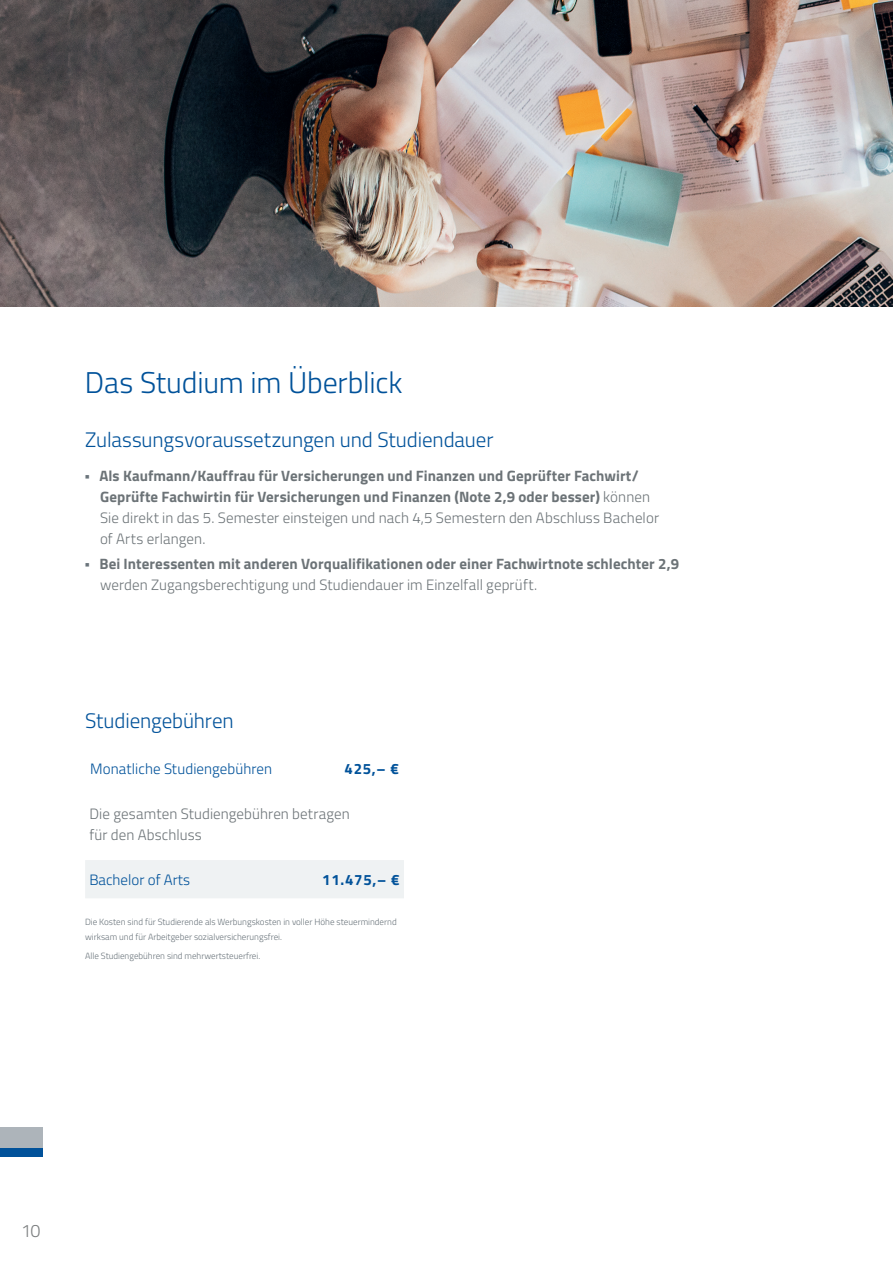
<style>
.page{position:relative;width:893px;height:1263px;background:#fff}
.page>*{position:absolute;margin:0;border:0;box-sizing:border-box;transform-origin:0 0}
.t1{font:300 30px "Titillium Web";letter-spacing:-.01em;color:#01529a}
.t2{font:300 21px "Titillium Web";letter-spacing:-.005em;color:#01529a}
.t3{font:300 18px "Titillium Web";color:#7b7e7f}
.t4{font:700 15px/21px "Titillium Web";letter-spacing:.005em;color:#6c7377}
.t5{font:300 15px/21px "Titillium Web";letter-spacing:.005em;color:#6c7377}
.t6{font:300 15px "Titillium Web";letter-spacing:.005em;color:#01529a}
.t7{font:700 15px "Titillium Web";letter-spacing:.05em;color:#01529a}
.t8{font:300 9px/15px "Titillium Web";color:#6a747b}
.s1{font-weight:300}
</style>
<div class="page">
<img style="left:0;top:0;width:893px;height:306px">
<div style="left:85px;top:860px;width:319px;height:38px;background:#eff2f3"></div>
<div style="left:0;top:1127px;width:43px;height:22px;background:#adb4ba"></div>
<div style="left:0;top:1148px;width:43px;height:9px;background:#01529a"></div>
<h1 class="t1" style="left:85px;top:361px;width:319px">Das Studium im Überblick</h1>
<h2 class="t2" style="left:85px;top:425px;width:410px">Zulassungsvoraussetzungen und Studiendauer</h2>
<p class="t4" style="left:99px;top:464px;width:561px">Als Kaufmann/Kauffrau für Versicherungen und Finanzen und Geprüfter Fachwirt/ Geprüfte Fachwirtin für Versicherungen und Finanzen (Note 2,9 oder besser) <span class="s1">können Sie direkt in das 5. Semester einsteigen und nach 4,5 Semestern den Abschluss Bachelor of Arts erlangen.</span></p>
<p class="t4" style="left:99px;top:553px;width:581px">Bei Interessenten mit anderen Vorqualifikationen oder einer Fachwirtnote schlechter 2,9</p>
<p class="t5" style="left:100px;top:574px;width:439px">werden Zugangsberechtigung und Studiendauer im Einzelfall geprüft.</p>
<h2 class="t2" style="left:85px;top:705px;width:150px">Studiengebühren</h2>
<p class="t6" style="left:90px;top:758px;width:184px">Monatliche Studiengebühren</p>
<p class="t7" style="left:345px;top:757px;width:56px">425,– €</p>
<p class="t5" style="left:89px;top:802px;width:262px">Die gesamten Studiengebühren betragen für den Abschluss</p>
<p class="t6" style="left:89px;top:868px;width:102px">Bachelor of Arts</p>
<p class="t7" style="left:322px;top:868px;width:79px">11.475,– €</p>
<p class="t8" style="left:85px;top:913px;width:313px">Die Kosten sind für Studierende als Werbungskosten in voller Höhe steuermindernd wirksam und für Arbeitgeber sozialversicherungsfrei.</p>
<p class="t8" style="left:85px;top:948px;width:177px">Alle Studiengebühren sind mehrwertsteuerfrei.</p>
<p class="t3" style="left:21px;top:1217px;width:21px">10</p>
</div>
